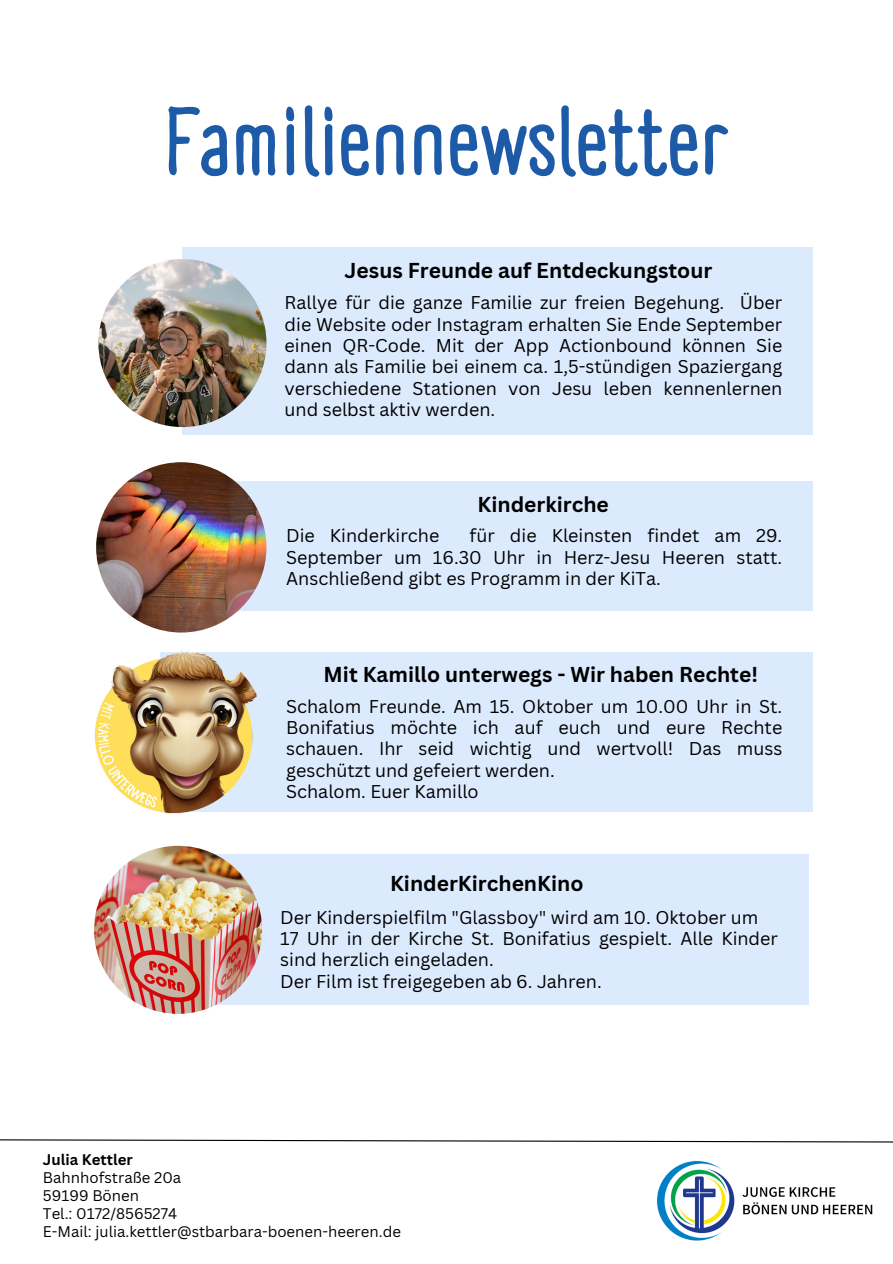
<style>
.page{position:relative;width:893px;height:1264px;background:#fff}
.page>*{position:absolute;margin:0;border:0;box-sizing:border-box;transform-origin:0 0}
.t1{font:700 94.2px "A Day Without Sun Text";color:#1d5aa8}
.t2{font:700 21px "Canva Sans";color:#000}
.t3{font:18px/21.3px "Canva Sans";color:#000;text-align:justify}
.t4{font:15px "Canva Sans";color:#000}
.t5{font:700 15px "Canva Sans";color:#000}
</style>
<div class="page">
<div style="left:182px;top:247px;width:630px;height:188px;background:#dceafd"></div>
<img style="left:98px;top:259px;width:168px;height:168px;border-radius:50%">
<div style="left:159px;top:481px;width:653px;height:130px;background:#dceafd"></div>
<img style="left:96px;top:462px;width:170px;height:170px;border-radius:50%">
<svg style="left:0;top:1139px;width:892px;height:4px"></svg>
<img style="left:657px;top:1161px;width:216px;height:80px">
<div style="left:159px;top:652px;width:653px;height:159px;background:#dceafd"></div>
<img style="left:80px;top:643px;width:186px;height:186px;border-radius:50%">
<div style="left:178px;top:854px;width:630px;height:151px;background:#dceafd"></div>
<img style="left:94px;top:845px;width:168px;height:168px;border-radius:50%">
<p class="t1" style="left:164px;top:85px;width:565px">Familiennewsletter</p>
<p class="t2" style="left:344px;top:256px;width:369px">Jesus Freunde auf Entdeckungstour</p>
<p class="t3" style="left:284px;top:291px;width:499px">Rallye für die ganze Familie zur freien Begehung. Über die Website oder Instagram erhalten Sie Ende September einen QR-Code. Mit der App Actionbound können Sie dann als Familie bei einem ca. 1,5-stündigen Spaziergang verschiedene Stationen von Jesu leben kennenlernen und selbst aktiv werden.</p>
<p class="t2" style="left:477px;top:489px;width:133px">Kinderkirche</p>
<p class="t3" style="left:286px;top:524px;width:497px;text-indent:183px">für die Kleinsten findet am 29.<br>September um 16.30 Uhr in Herz-Jesu Heeren statt.<br>Anschließend gibt es Programm in der KiTa.</p>
<p class="t3" style="left:286px;top:524px;width:155px">Die Kinderkirche</p>
<p class="t2" style="left:323px;top:660px;width:436px">Mit Kamillo unterwegs - Wir haben Rechte!</p>
<p class="t3" style="left:286px;top:695px;width:497px">Schalom Freunde. Am 15. Oktober um 10.00 Uhr in St.<br>Bonifatius möchte ich auf euch und eure Rechte schauen. Ihr seid wichtig und wertvoll! Das muss geschützt und gefeiert werden.</p>
<p class="t3" style="left:286px;top:780px;width:194px">Schalom. Euer Kamillo</p>
<p class="t2" style="left:390px;top:868px;width:195px">KinderKirchenKino</p>
<p class="t3" style="left:280px;top:906px;width:479px">Der Kinderspielfilm "Glassboy" wird am 10. Oktober um</p>
<p class="t3" style="left:280px;top:927px;width:499px">17 Uhr in der Kirche St. Bonifatius gespielt. Alle Kinder sind herzlich eingeladen.</p>
<p class="t3" style="left:280px;top:970px;width:323px">Der Film ist freigegeben ab 6. Jahren.</p>
<p class="t5" style="left:43px;top:1148px;width:91px">Julia Kettler</p>
<p class="t4" style="left:43px;top:1166px;width:140px">Bahnhofstraße 20a</p>
<p class="t4" style="left:43px;top:1184px;width:98px">59199 Bönen</p>
<p class="t4" style="left:43px;top:1202px;width:136px">Tel.: 0172/8565274</p>
<p class="t4" style="left:43px;top:1220px;width:359px">E-Mail: julia.kettler@stbarbara-boenen-heeren.de</p>
</div>
